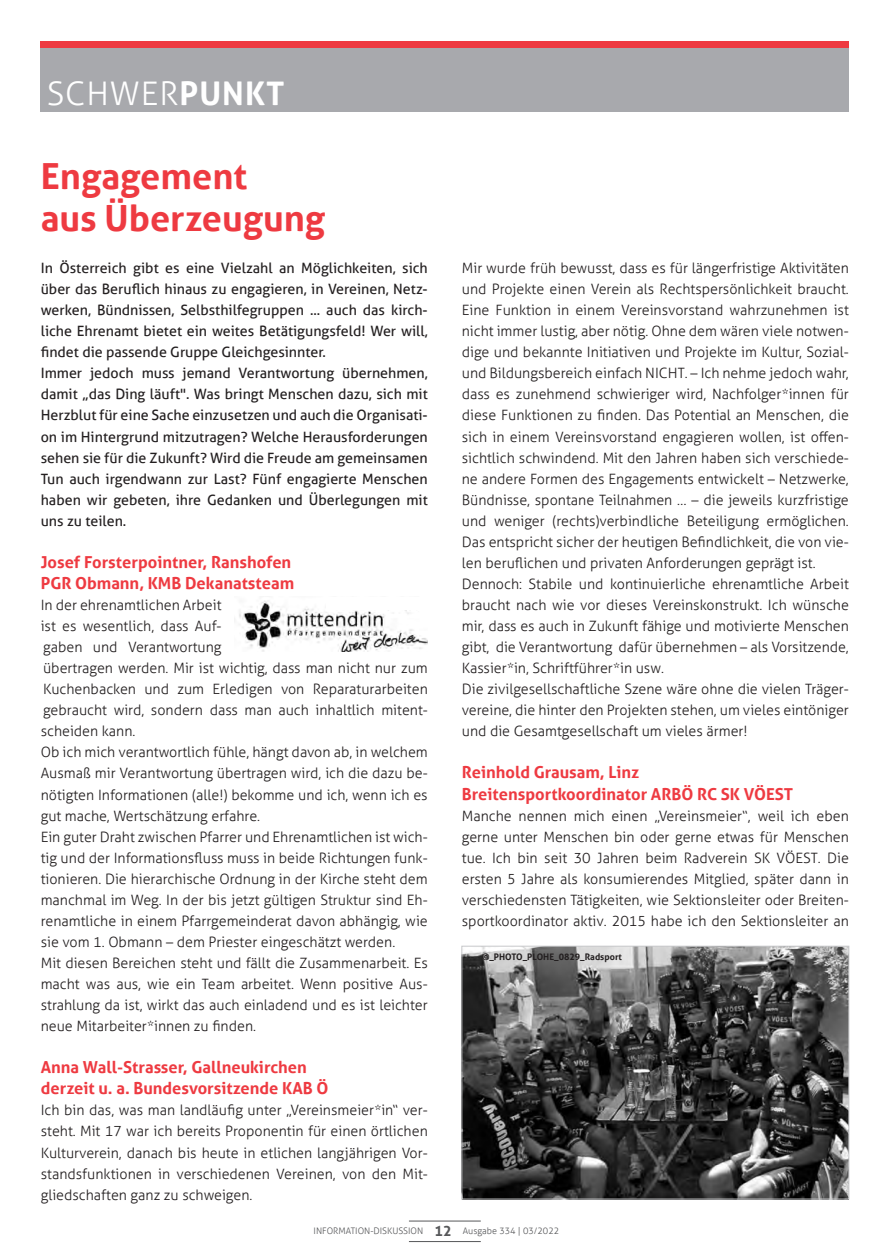
<style>
.page{position:relative;width:889px;height:1260px;background:#fff}
.page>*{position:absolute;margin:0;border:0;box-sizing:border-box;transform-origin:0 0}
.t1{font:700 36px/42.2px "Aller";color:#ee3a41}
.t2{font:300 32.55px "Aller";letter-spacing:.03em;color:#fff}
.t3{font:700 16.5px/21px "Aller";color:#ee3a41}
.t4{font:300 14.25px/21px "Aller";color:#231f20}
.t5{font:14.25px/21px "Aller";color:#231f20}
.t6{font:300 9px "Aller";color:#57585a}
.t7{font:700 9px "Aller";color:#231f20}
.s1{font-weight:700}
.s2{font-weight:700;font-size:14.25px}
</style>
<div class="page">
<hr style="left:409px;top:1220px;width:72px;height:1px;background:#57585a">
<hr style="left:409px;top:1241px;width:72px;height:1px;background:#57585a">
<img style="left:463px;top:947px;width:384px;height:250px">
<div style="left:461px;top:945px;width:388px;height:254px;border:1px solid #c7c8ca"></div>
<img style="left:239px;top:600px;width:189px;height:52px">
<div style="left:326px;top:597px;width:101px;height:13px;background:#fff"></div>
<div style="left:41px;top:48px;width:808px;height:64px;background:#a8a9ad"></div>
<div style="left:41px;top:41px;width:808px;height:7px;background:#ee3a41"></div>
<h2 class="t2" style="left:47px;top:73px;width:239px">SCHWER<span class="s1">PUNKT</span></h2>
<h1 class="t1" style="left:41px;top:155px;width:286px">Engagement<br>aus Überzeugung</h1>
<p class="t5" style="left:41px;top:257px;width:388px">In Österreich gibt es eine Vielzahl an Möglichkeiten, sich über das Beruflich hinaus zu engagieren, in Vereinen, Netz&shy;werken, Bündnissen, Selbsthilfegruppen ... auch das kirch&shy;liche Ehrenamt bietet ein weites Betätigungsfeld! Wer will, findet die passende Gruppe Gleichgesinnter.<br>Immer jedoch muss jemand Verantwortung übernehmen, damit „das Ding läuft". Was bringt Menschen dazu, sich mit Herzblut für eine Sache einzusetzen und auch die Organisati&shy;on im Hintergrund mitzutragen? Welche Herausforderungen sehen sie für die Zukunft? Wird die Freude am gemeinsamen Tun auch irgendwann zur Last? Fünf engagierte Menschen haben wir gebeten, ihre Gedanken und Überlegungen mit uns zu teilen.</p>
<p class="t3" style="left:41px;top:551px;width:255px">Josef Forsterpointner, Ranshofen<br>PGR Obmann, KMB Dekanatsteam</p>
<p class="t4" style="left:41px;top:594px;width:388px">In der ehrenamtlichen Arbeit<br>ist es wesentlich, dass Auf-<br>gaben und Verantwortung<br>übertragen werden. Mir ist wichtig, dass man nicht nur zum Kuchenbacken und zum Erledigen von Reparaturarbeiten gebraucht wird, sondern dass man auch inhaltlich mitent&shy;scheiden kann.<br>Ob ich mich verantwortlich fühle, hängt davon ab, in welchem Ausmaß mir Verantwortung übertragen wird, ich die dazu be&shy;nötigten Informationen (alle!) bekomme und ich, wenn ich es gut mache, Wertschätzung erfahre.<br>Ein guter Draht zwischen Pfarrer und Ehrenamtlichen ist wich&shy;tig und der Informationsfluss muss in beide Richtungen funk&shy;tionieren. Die hierarchische Ordnung in der Kirche steht dem manchmal im Weg. In der bis jetzt gültigen Struktur sind Eh&shy;renamtliche in einem Pfarrgemeinderat davon abhängig, wie sie vom 1. Obmann – dem Priester eingeschätzt werden.<br>Mit diesen Bereichen steht und fällt die Zusammenarbeit. Es macht was aus, wie ein Team arbeitet. Wenn positive Aus&shy;strahlung da ist, wirkt das auch einladend und es ist leichter neue Mitarbeiter*innen zu finden.</p>
<p class="t3" style="left:41px;top:1056px;width:289px">Anna Wall-Strasser, Gallneukirchen derzeit u. a. Bundesvorsitzende KAB Ö</p>
<p class="t4" style="left:41px;top:1099px;width:388px;text-align:justify">Ich bin das, was man landläufig unter „Vereinsmeier*in“ ver&shy;steht. Mit 17 war ich bereits Proponentin für einen örtlichen Kulturverein, danach bis heute in etlichen langjährigen Vor&shy;standsfunktionen in verschiedenen Vereinen, von den Mit&shy;gliedschaften ganz zu schweigen.</p>
<p class="t4" style="left:462px;top:257px;width:388px">Mir wurde früh bewusst, dass es für längerfristige Aktivitäten und Projekte einen Verein als Rechtspersönlichkeit braucht.<br>Eine Funktion in einem Vereinsvorstand wahrzunehmen ist nicht immer lustig, aber nötig. Ohne dem wären viele notwen&shy;dige und bekannte Initiativen und Projekte im Kultur, Sozial&shy;und Bildungsbereich einfach NICHT. – Ich nehme jedoch wahr, dass es zunehmend schwieriger wird, Nachfolger*innen für diese Funktionen zu finden. Das Potential an Menschen, die sich in einem Vereinsvorstand engagieren wollen, ist offen&shy;sichtlich schwindend. Mit den Jahren haben sich verschiede&shy;ne andere Formen des Engagements entwickelt – Netzwerke, Bündnisse, spontane Teilnahmen … – die jeweils kurzfristige und weniger (rechts)verbindliche Beteiligung ermöglichen.<br>Das entspricht sicher der heutigen Befindlichkeit, die von vie&shy;len beruflichen und privaten Anforderungen geprägt ist.<br>Dennoch: Stabile und kontinuierliche ehrenamtliche Arbeit braucht nach wie vor dieses Vereinskonstrukt. Ich wünsche mir, dass es auch in Zukunft fähige und motivierte Menschen gibt, die Verantwortung dafür übernehmen – als Vorsitzende, Kassier*in, Schriftführer*in usw.<br>Die zivilgesellschaftliche Szene wäre ohne die vielen Träger&shy;vereine, die hinter den Projekten stehen, um vieles eintöniger und die Gesamtgesellschaft um vieles ärmer!</p>
<p class="t3" style="left:462px;top:762px;width:333px">Reinhold Grausam, Linz<br>Breitensportkoordinator ARBÖ RC SK VÖEST</p>
<p class="t4" style="left:462px;top:805px;width:388px;text-align:justify">Manche nennen mich einen „Vereinsmeier“, weil ich eben gerne unter Menschen bin oder gerne etwas für Menschen tue. Ich bin seit 30 Jahren beim Radverein SK VÖEST. Die ersten 5 Jahre als konsumierendes Mitglied, später dann in verschiedensten Tätigkeiten, wie Sektionsleiter oder Breiten&shy;sportkoordinator aktiv. 2015 habe ich den Sektionsleiter an</p>
<p class="t7" style="left:482px;top:951px;width:141px">©_PHOTO_PLOHE_0829_Radsport</p>
<p class="t6" style="left:314px;top:1225px;width:247px">INFORMATION-DISKUSSION <span class="s2">12</span> Ausgabe 334 | 03/2022</p>
</div>
